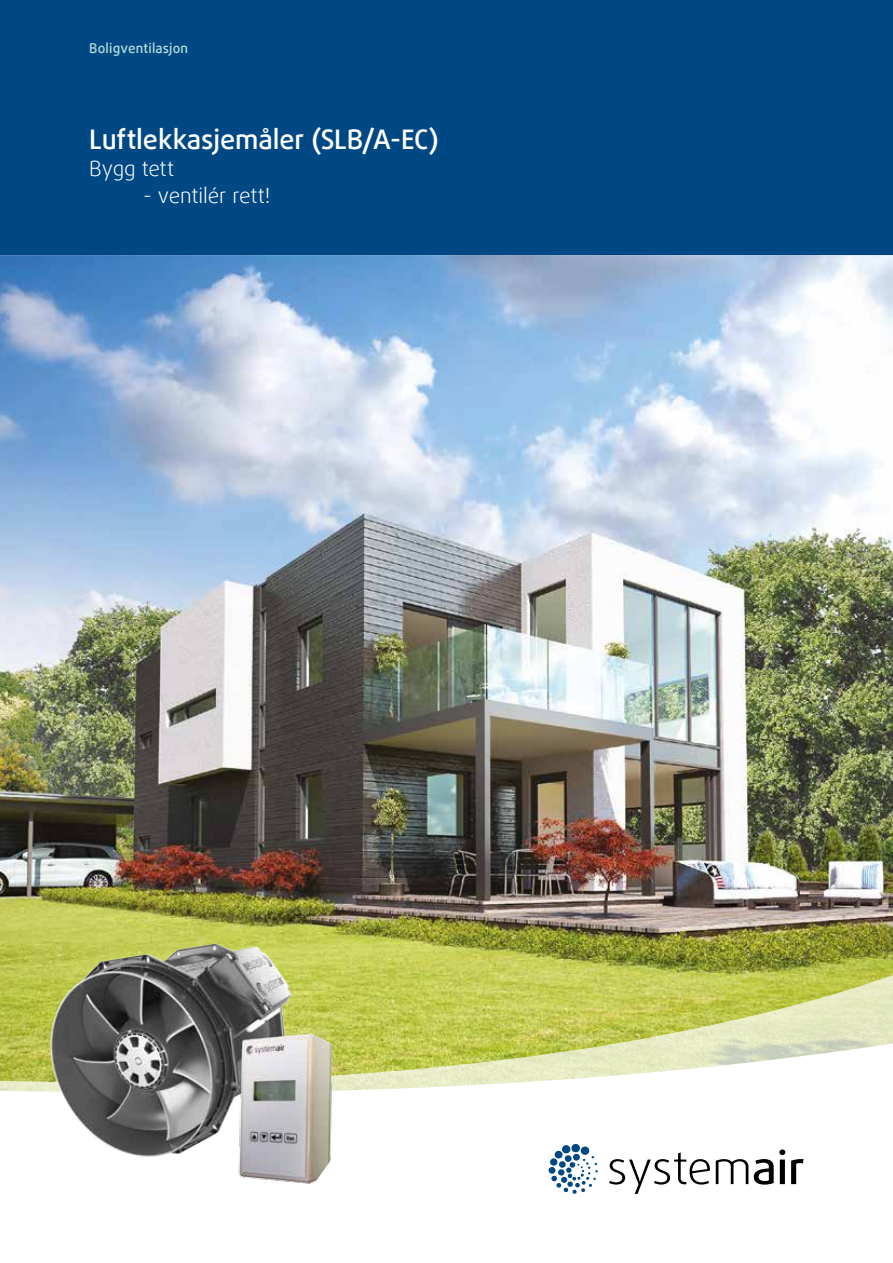
<style>
.page{position:relative;width:893px;height:1263px;background:#fff}
.page>*{position:absolute;margin:0;border:0;box-sizing:border-box;transform-origin:0 0}
.t1{font:500 27px "Daxline Offc Pro";letter-spacing:-.005em;color:#fff}
.t2{font:300 21px "Daxline Offc Pro";letter-spacing:-.005em;color:#fff}
.t3{font:500 13.5px "Daxline Offc Pro";letter-spacing:.015em;color:#b0dbd7}
</style>
<div class="page">
<div style="left:0;top:0;width:893px;height:255px;background:#004884"></div>
<img style="left:0;top:255px;width:893px;height:712px">
<svg style="left:0;top:967px;width:893px;height:125px;background:#d2d987"></svg>
<img style="left:34px;top:930px;width:277px;height:227px">
<img style="left:234px;top:1025px;width:100px;height:159px">
<svg style="left:609px;top:1149px;width:195px;height:45px"></svg>
<svg style="left:548px;top:1144px;width:50px;height:50px"></svg>
<p class="t3" style="left:89px;top:39px;width:100px">Boligventilasjon</p>
<p class="t1" style="left:89px;top:121px;width:351px">Luftlekkasjemåler (SLB/A-EC)</p>
<p class="t2" style="left:89px;top:154px;width:86px">Bygg tett</p>
<p class="t2" style="left:143px;top:181px;width:129px">- ventilér rett!</p>
</div>
